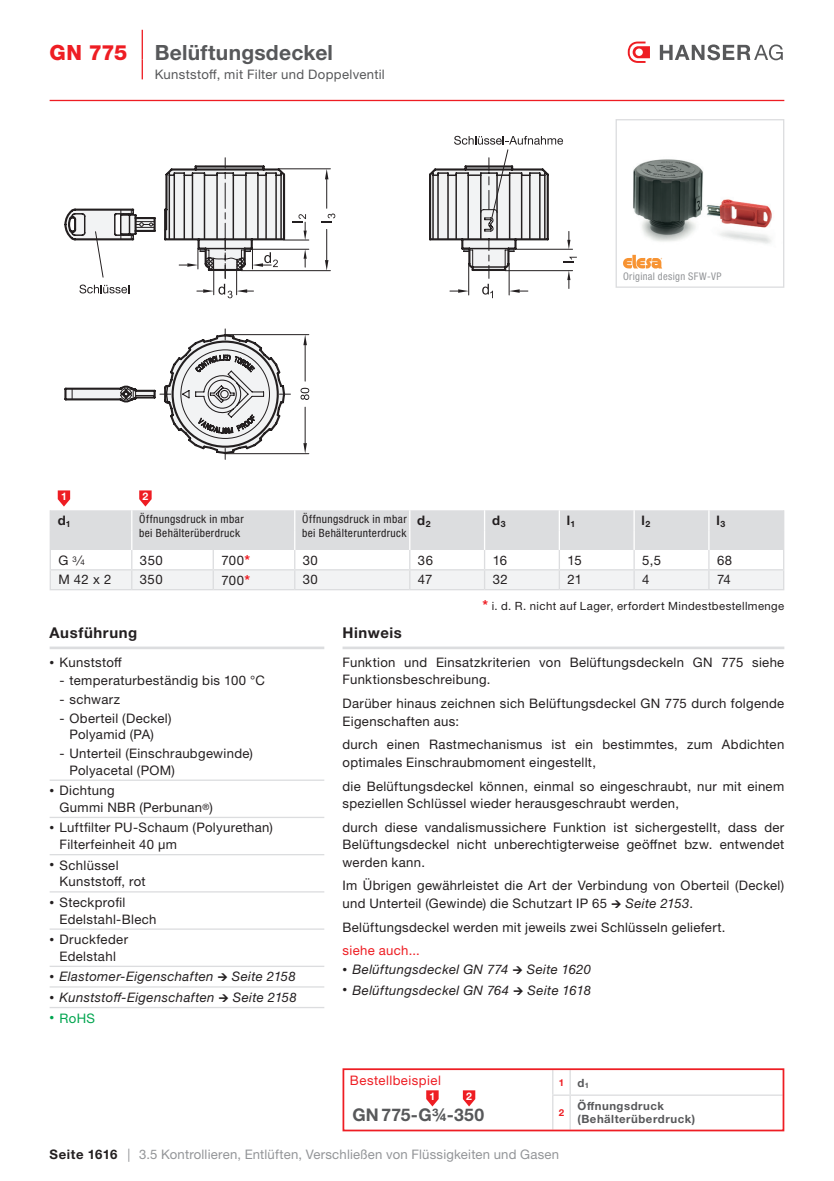
<style>
.page{position:relative;width:834px;height:1181px;background:#fff}
.page>*{position:absolute;margin:0;border:0;box-sizing:border-box;transform-origin:0 0}
.t1{font:700 21px "Helvetica Neue LTW1 G";letter-spacing:.01em;color:#57585a}
.t2{font:800 21px "Helvetica Neue LT Pro";color:#ee1d23}
.t3{font:700 17.5px "Helvetica Neue LTW1 G";letter-spacing:.01em;color:#57585a}
.t4{font:700 14.88px "Helvetica Neue LTW1 G";letter-spacing:.04em;color:#231f20}
.t5{font:13.12px/17.5px "Helvetica Neue LTW1 G";letter-spacing:.025em;color:#231f20}
.t6{font:italic 13.12px "Helvetica Neue LTW1 G";letter-spacing:.03em;color:#231f20}
.t7{font:13.12px "Helvetica Neue LT Pro";letter-spacing:.015em;color:#939598}
.t8{font:13.12px "Helvetica Neue LTW1 G";letter-spacing:.025em;color:#57585a}
.t9{font:13.12px "Helvetica Neue LTW1 G";letter-spacing:.035em;color:#ee1d23}
.t10{font:700 13.12px "Helvetica Neue LTW1 G";color:#231f20}
.t11{font:13.12px "Helvetica Neue LTW1 G";color:#00a54f}
.t12{font:condensed 11.38px/13.1px "Helvetica Neue LT Pro";letter-spacing:.035em;color:#231f20}
.t13{font:11.38px "Helvetica Neue LTW1 G";letter-spacing:.035em;color:#231f20}
.t14{font:700 11.38px/13.7px "Helvetica Neue LTW1 G";letter-spacing:.045em;color:#57585a}
.t15{font:condensed 10.5px "Helvetica Neue LT Pro";letter-spacing:.03em;color:#939598}
.t16{font:700 10.5px "Helvetica Neue LTW1 G";color:#fff}
.t17{font:700 9.62px "Helvetica Neue LTW1 G";color:#ee1d23}
.s1{font-size:7.88px}
.s2{font-weight:700;font-size:14px;color:#ee1d23}
.s3{font-size:9.62px}
.s4{font-family:"Helvetica Neue LT Pro"}
.s5{font-style:italic}
.s6{font-size:11.38px;color:#57585a}
.s7{font-family:"Helvetica Neue LTW1 G";font-weight:700;color:#231f20}
.s8{font-family:"Helvetica Neue LTW1 G"}
</style>
<div class="page">
<hr style="left:50px;top:100px;width:734px;height:1px;background:#ee1d23">
<svg style="left:627px;top:42px;width:22px;height:21px"></svg>
<svg style="left:659px;top:44px;width:123px;height:16px"></svg>
<hr style="left:142px;top:30px;width:1px;height:30px;background:#ee1d23">
<svg style="left:142px;top:60px;width:1px;height:19px"></svg>
<hr style="left:552px;top:1095px;width:1px;height:34px;background:#dcdddf">
<hr style="left:569px;top:1095px;width:1px;height:34px;background:#dcdddf">
<svg style="left:552px;top:1071px;width:18px;height:24px"></svg>
<hr style="left:570px;top:1094px;width:212px;height:1px;background:#dcdddf">
<div style="left:342px;top:1068px;width:442px;height:63px;border:2px solid #ee1d23"></div>
<svg style="left:426px;top:1090px;width:12px;height:16px"></svg>
<svg style="left:463px;top:1090px;width:12px;height:16px"></svg>
<svg style="left:68px;top:208px;width:479px;height:195px"></svg>
<hr style="left:326px;top:229px;width:1px;height:31px;background:#231f20">
<hr style="left:241px;top:270px;width:89px;height:1px;background:#231f20">
<svg style="left:325px;top:260px;width:3px;height:11px"></svg>
<svg style="left:321px;top:169px;width:14px;height:53px"></svg>
<hr style="left:278px;top:168px;width:52px;height:1px;background:#231f20">
<svg style="left:482px;top:284px;width:11px;height:14px"></svg>
<svg style="left:509px;top:289px;width:19px;height:4px"></svg>
<hr style="left:508px;top:264px;width:1px;height:31px;background:#231f20">
<hr style="left:468px;top:264px;width:1px;height:31px;background:#231f20">
<svg style="left:450px;top:289px;width:18px;height:4px"></svg>
<svg style="left:567px;top:231px;width:3px;height:18px"></svg>
<hr style="left:515px;top:249px;width:57px;height:1px;background:#231f20">
<hr style="left:505px;top:270px;width:67px;height:1px;background:#231f20">
<svg style="left:567px;top:271px;width:3px;height:17px"></svg>
<svg style="left:563px;top:257px;width:13px;height:5px"></svg>
<svg style="left:165px;top:158px;width:144px;height:296px"></svg>
<svg style="left:429px;top:158px;width:118px;height:112px"></svg>
<svg style="left:79px;top:284px;width:50px;height:9px"></svg>
<svg style="left:454px;top:136px;width:109px;height:9px"></svg>
<svg style="left:50px;top:490px;width:734px;height:100px"></svg>
<hr style="left:342px;top:646px;width:442px;height:3px;background:#dcdddf">
<hr style="left:50px;top:779px;width:274px;height:2px;background:#dcdddf">
<hr style="left:50px;top:817px;width:274px;height:1px;background:#dcdddf">
<hr style="left:50px;top:854px;width:274px;height:1px;background:#dcdddf">
<hr style="left:50px;top:891px;width:274px;height:1px;background:#dcdddf">
<hr style="left:50px;top:928px;width:274px;height:1px;background:#dcdddf">
<hr style="left:50px;top:965px;width:274px;height:2px;background:#dcdddf">
<hr style="left:50px;top:986px;width:274px;height:1px;background:#dcdddf">
<hr style="left:50px;top:1007px;width:274px;height:1px;background:#dcdddf">
<hr style="left:50px;top:646px;width:274px;height:3px;background:#dcdddf">
<img style="left:626px;top:159px;width:146px;height:110px">
<div style="left:615px;top:119px;width:169px;height:169px;border:1px solid #dcdddf"></div>
<svg style="left:623px;top:255px;width:39px;height:13px"></svg>
<h1 class="t2" style="left:50px;top:40px;width:79px">GN 775</h1>
<h1 class="t1" style="left:155px;top:39px;width:180px">Belüftungsdeckel</h1>
<p class="t8" style="left:155px;top:67px;width:232px">Kunststoff, mit Filter und Doppelventil</p>
<p class="t15" style="left:623px;top:270px;width:100px">Original design SFW-VP</p>
<p class="t16" style="left:61px;top:490px;width:7px">1</p>
<p class="t16" style="left:142px;top:490px;width:7px">2</p>
<p class="t10" style="left:58px;top:512px;width:15px">d<sub>1</sub></p>
<p class="t12" style="left:139px;top:513px;width:106px">Öffnungsdruck in mbar bei Behälterüberdruck</p>
<p class="t12" style="left:302px;top:513px;width:106px">Öffnungsdruck in mbar bei Behälterunterdruck</p>
<p class="t10" style="left:417px;top:512px;width:15px">d<sub>2</sub></p>
<p class="t10" style="left:492px;top:512px;width:15px">d<sub>3</sub></p>
<p class="t10" style="left:566px;top:512px;width:10px">l<sub>1</sub></p>
<p class="t10" style="left:641px;top:512px;width:10px">l<sub>2</sub></p>
<p class="t10" style="left:716px;top:512px;width:10px">l<sub>3</sub></p>
<p class="t5" style="left:58px;top:551px;width:28px">G <sup>3</sup>⁄<span class="s1">4</span></p>
<p class="t5" style="left:140px;top:551px;width:24px">350</p>
<p class="t5" style="left:221px;top:551px;width:30px">700<span class="s2">*</span></p>
<p class="t5" style="left:303px;top:551px;width:17px">30</p>
<p class="t5" style="left:418px;top:551px;width:17px">36</p>
<p class="t5" style="left:492px;top:551px;width:16px">16</p>
<p class="t5" style="left:567px;top:551px;width:16px">15</p>
<p class="t5" style="left:642px;top:551px;width:20px">5,5</p>
<p class="t5" style="left:716px;top:551px;width:17px">68</p>
<p class="t5" style="left:58px;top:571px;width:54px">M 42 x 2</p>
<p class="t5" style="left:140px;top:571px;width:24px">350</p>
<p class="t5" style="left:221px;top:571px;width:30px">700<span class="s2">*</span></p>
<p class="t5" style="left:303px;top:571px;width:17px">30</p>
<p class="t5" style="left:418px;top:571px;width:16px">47</p>
<p class="t5" style="left:492px;top:571px;width:16px">32</p>
<p class="t5" style="left:567px;top:571px;width:16px">21</p>
<p class="t5" style="left:642px;top:571px;width:9px">4</p>
<p class="t5" style="left:716px;top:571px;width:15px">74</p>
<p class="t13" style="left:482px;top:599px;width:303px"><span class="s2">*</span> i. d. R. nicht auf Lager, erfordert Mindestbestellmenge</p>
<p class="t4" style="left:50px;top:623px;width:89px">Ausführung</p>
<p class="t5" style="left:50px;top:653px;width:74px"><span class="s3">•</span> Kunststoff</p>
<p class="t5" style="left:60px;top:672px;width:207px"><span class="s4">-</span> temperaturbeständig bis 100 °C</p>
<p class="t5" style="left:60px;top:690px;width:62px"><span class="s4">-</span> schwarz</p>
<p class="t5" style="left:60px;top:709px;width:113px;line-height:16.6px;text-align:center"><span class="s4">-</span> Oberteil (Deckel)<br>Polyamid (PA)</p>
<p class="t5" style="left:69px;top:745px;width:185px;line-height:16.6px;text-indent:-10px"><span class="s4">-</span> Unterteil (Einschraubgewinde)<br>Polyacetal (POM)</p>
<p class="t5" style="left:60px;top:782px;width:155px;line-height:16.6px;text-indent:-10px"><span class="s3">•</span> Dichtung<br>Gummi NBR (Perbunan<sup>®</sup>)</p>
<p class="t5" style="left:60px;top:819px;width:215px;line-height:16.6px;text-indent:-10px"><span class="s3">•</span> Luftfilter PU-Schaum (Polyurethan)<br>Filterfeinheit 40 µm</p>
<p class="t5" style="left:60px;top:856px;width:88px;line-height:16.6px;text-indent:-10px"><span class="s3">•</span> Schlüssel<br>Kunststoff, rot</p>
<p class="t5" style="left:60px;top:894px;width:98px;line-height:16.6px;text-indent:-10px"><span class="s3">•</span> Steckprofil<br>Edelstahl-Blech</p>
<p class="t5" style="left:50px;top:931px;width:80px;line-height:16.6px;text-align:center"><span class="s3">•</span> Druckfeder<br>Edelstahl</p>
<p class="t6" style="left:50px;top:968px;width:247px"><span class="s3">•</span> Elastomer-Eigenschaften → Seite 2158</p>
<p class="t6" style="left:50px;top:989px;width:248px"><span class="s3">•</span> Kunststoff-Eigenschaften → Seite 2158</p>
<p class="t11" style="left:50px;top:1009px;width:47px"><span class="s3">•</span> RoHS</p>
<p class="t4" style="left:342px;top:623px;width:61px">Hinweis</p>
<p class="t5" style="left:342px;top:653px;width:443px">Funktion und Einsatzkriterien von Belüftungsdeckeln GN 775 siehe<br>Funktionsbeschreibung.</p>
<p class="t5" style="left:342px;top:694px;width:443px">Darüber hinaus zeichnen sich Belüftungsdeckel GN 775 durch folgende<br>Eigenschaften aus:</p>
<p class="t5" style="left:342px;top:736px;width:443px">durch einen Rastmechanismus ist ein bestimmtes, zum Abdichten optimales Einschraubmoment eingestellt,</p>
<p class="t5" style="left:342px;top:777px;width:443px">die Belüftungsdeckel können, einmal so eingeschraubt, nur mit einem speziellen Schlüssel wieder herausgeschraubt werden,</p>
<p class="t5" style="left:342px;top:818px;width:443px;text-align:justify">durch diese vandalismussichere Funktion ist sichergestellt, dass der Belüftungsdeckel nicht unberechtigterweise geöffnet bzw. entwendet werden kann.</p>
<p class="t5" style="left:342px;top:877px;width:443px">Im Übrigen gewährleistet die Art der Verbindung von Oberteil (Deckel) und Unterteil (Gewinde) die Schutzart IP 65 <span class="s5">→ Seite 2153</span>.</p>
<p class="t5" style="left:342px;top:918px;width:384px">Belüftungsdeckel werden mit jeweils zwei Schlüsseln geliefert.</p>
<p class="t9" style="left:342px;top:942px;width:79px">siehe auch...</p>
<p class="t6" style="left:342px;top:961px;width:250px"><span class="s3">•</span> Belüftungsdeckel GN 774 → Seite 1620</p>
<p class="t6" style="left:342px;top:981px;width:250px"><span class="s3">•</span> Belüftungsdeckel GN 764 → Seite 1618</p>
<p class="t9" style="left:350px;top:1072px;width:92px">Bestellbeispiel</p>
<p class="t16" style="left:429px;top:1090px;width:7px">1</p>
<p class="t16" style="left:466px;top:1090px;width:7px">2</p>
<h2 class="t3" style="left:352px;top:1104px;width:133px">GN 775-G¾-350</h2>
<p class="t17" style="left:558px;top:1076px;width:32px">1 <span class="s6">d</span><sub>1</sub></p>
<p class="t17" style="left:558px;top:1106px;width:7px">2</p>
<p class="t14" style="left:577px;top:1098px;width:119px">Öffnungsdruck (Behälterüberdruck)</p>
<p class="t7" style="left:50px;top:1147px;width:511px"><span class="s7">Seite 1616</span> <span class="s8">|</span> 3.5 Kontrollieren, Entlüften, Verschließen von Flüssigkeiten und Gasen</p>
</div>
